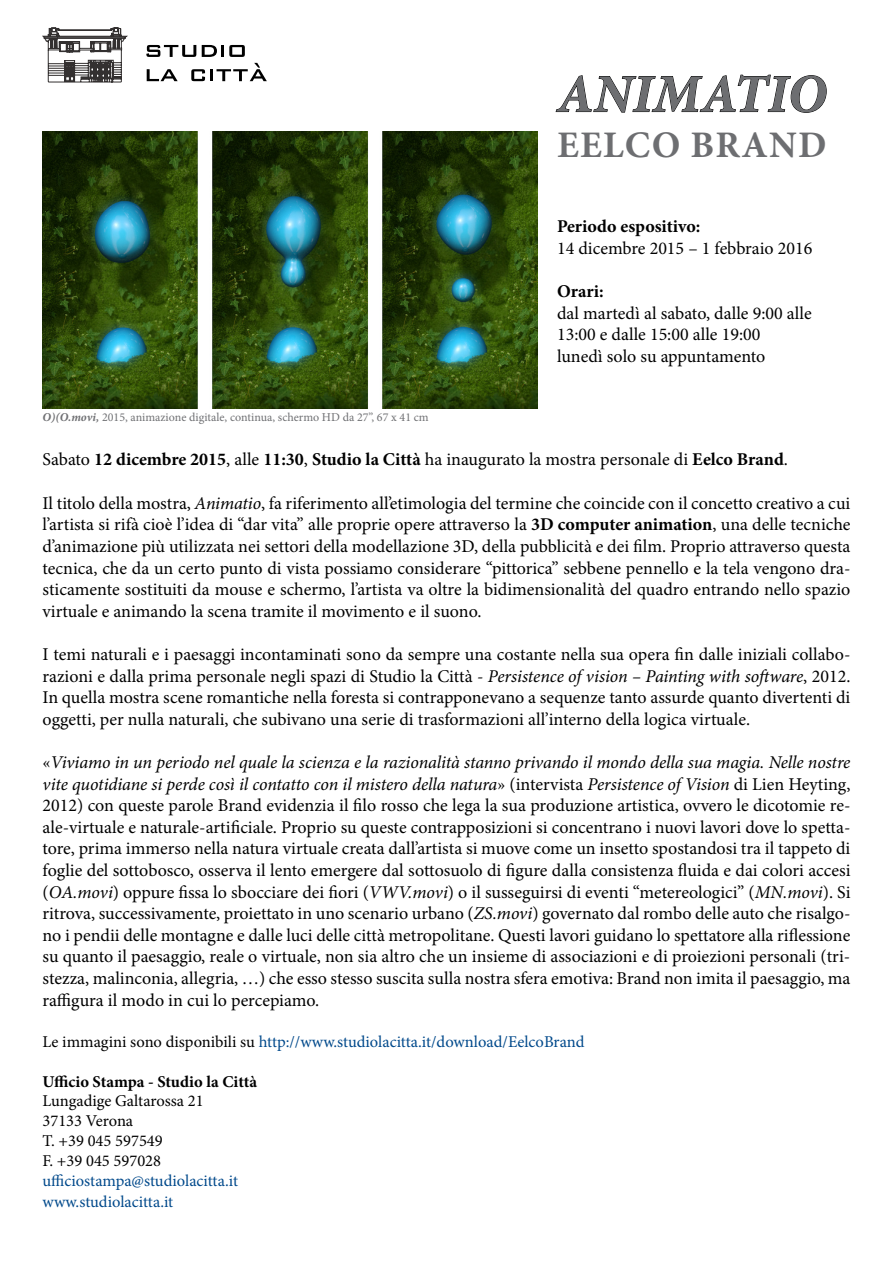
<style>
.page{position:relative;width:893px;height:1263px;background:#fff}
.page>*{position:absolute;margin:0;border:0;box-sizing:border-box;transform-origin:0 0}
.t1{font:italic 700 54px "Minion Pro";letter-spacing:.01em;color:#6d6e71}
.t2{font:700 37.5px "Minion Pro";letter-spacing:.03em;color:#6d6e71}
.t3{font:18px/21.6px "Minion Pro";color:#000;text-align:justify}
.t4{font:700 18px "Minion Pro";color:#000}
.t5{font:16.5px/21.6px "Minion Pro";color:#00498b}
.t6{font:16.5px/19.8px "Minion Pro";color:#000}
.t7{font:700 16.5px "Minion Pro";color:#000}
.t8{font:12px "Minion Pro";color:#6f7073}
.s1{font-weight:700;font-style:italic}
.s2{font-weight:700}
.s3{font-style:italic}
.s4{color:#000}
</style>
<div class="page">
<svg style="left:146px;top:45px;width:50px;height:12px"></svg>
<svg style="left:202px;top:45px;width:43px;height:12px"></svg>
<svg style="left:147px;top:69px;width:31px;height:12px"></svg>
<svg style="left:191px;top:63px;width:76px;height:18px"></svg>
<svg style="left:42px;top:27px;width:86px;height:55px"></svg>
<img style="left:43px;top:132px;width:494px;height:276px">
<svg style="left:555px;top:74px;width:272px;height:39px"></svg>
<h1 class="t1" style="left:557px;top:56px;width:271px">ANIMATIO</h1>
<h2 class="t2" style="left:557px;top:118px;width:263px">Eelco Brand</h2>
<p class="t8" style="left:43px;top:409px;width:388px"><span class="s1">O)(O.movi,</span> 2015, animazione digitale, continua, schermo HD da 27”, 67 x 41 cm</p>
<p class="t4" style="left:557px;top:214px;width:145px">Periodo espositivo:</p>
<p class="t3" style="left:557px;top:237px;width:257px">14 dicembre 2015 – 1 febbraio 2016</p>
<p class="t4" style="left:557px;top:278px;width:48px">Orari:</p>
<p class="t3" style="left:557px;top:302px;width:256px;text-align:left">dal martedì al sabato, dalle 9:00 alle<br>13:00 e dalle 15:00 alle 19:00<br>lunedì solo su appuntamento</p>
<p class="t3" style="left:43px;top:449px;width:747px">Sabato <span class="s2">12 dicembre 2015</span>, alle <span class="s2">11:30</span>, <span class="s2">Studio la Città</span> ha inaugurato la mostra personale di <span class="s2">Eelco Brand</span>.</p>
<p class="t3" style="left:43px;top:492px;width:809px">Il titolo della mostra, <span class="s3">Animatio</span>, fa riferimento all’etimologia del termine che coincide con il concetto creativo a cui l’artista si rifà cioè l’idea di “dar vita” alle proprie opere attraverso la <span class="s2">3D computer animation</span>, una delle tecniche d’animazione più utilizzata nei settori della modellazione 3D, della pubblicità e dei film. Proprio attraverso questa tecnica, che da un certo punto di vista possiamo considerare “pittorica” sebbene pennello e la tela vengono dra&shy;sticamente sostituiti da mouse e schermo, l’artista va oltre la bidimensionalità del quadro entrando nello spazio virtuale e animando la scena tramite il movimento e il suono.</p>
<p class="t3" style="left:43px;top:643px;width:809px">I temi naturali e i paesaggi incontaminati sono da sempre una costante nella sua opera fin dalle iniziali collabo&shy;razioni e dalla prima personale negli spazi di Studio la Città - <span class="s3">Persistence of vision – Painting with software</span>, 2012.<br>In quella mostra scene romantiche nella foresta si contrapponevano a sequenze tanto assurde quanto divertenti di oggetti, per nulla naturali, che subivano una serie di trasformazioni all’interno della logica virtuale.</p>
<p class="t3" style="left:43px;top:751px;width:809px">«<span class="s3">Viviamo in un periodo nel quale la scienza e la razionalità stanno privando il mondo della sua magia. Nelle nostre vite quotidiane si perde così il contatto con il mistero della natura</span>» (intervista <span class="s3">Persistence of Vision</span> di Lien Heyting, 2012) con queste parole Brand evidenzia il filo rosso che lega la sua produzione artistica, ovvero le dicotomie re&shy;ale-virtuale e naturale-artificiale. Proprio su queste contrapposizioni si concentrano i nuovi lavori dove lo spetta&shy;tore, prima immerso nella natura virtuale creata dall’artista si muove come un insetto spostandosi tra il tappeto di foglie del sottobosco, osserva il lento emergere dal sottosuolo di figure dalla consistenza fluida e dai colori accesi (<span class="s3">OA.movi</span>) oppure fissa lo sbocciare dei fiori (<span class="s3">VWV.movi</span>) o il susseguirsi di eventi “metereologici” (<span class="s3">MN.movi</span>). Si ritrova, successivamente, proiettato in uno scenario urbano (<span class="s3">ZS.movi</span>) governato dal rombo delle auto che risalgo&shy;no i pendii delle montagne e dalle luci delle città metropolitane. Questi lavori guidano lo spettatore alla riflessione su quanto il paesaggio, reale o virtuale, non sia altro che un insieme di associazioni e di proiezioni personali (tri&shy;stezza, malinconia, allegria, …) che esso stesso suscita sulla nostra sfera emotiva: Brand non imita il paesaggio, ma raffigura il modo in cui lo percepiamo.</p>
<p class="t5" style="left:43px;top:1031px;width:543px"><span class="s4">Le immagini sono disponibili su</span> http://www.studiolacitta.it/download/EelcoBrand</p>
<p class="t7" style="left:43px;top:1070px;width:216px">Ufficio Stampa - Studio la Città</p>
<p class="t6" style="left:43px;top:1091px;width:163px">Lungadige Galtarossa 21<br>37133 Verona<br>T. +39 045 597549<br>F. +39 045 597028</p>
<p class="t5" style="left:43px;top:1169px;width:197px">ufficiostampa@studiolacitta.it www.studiolacitta.it</p>
</div>
